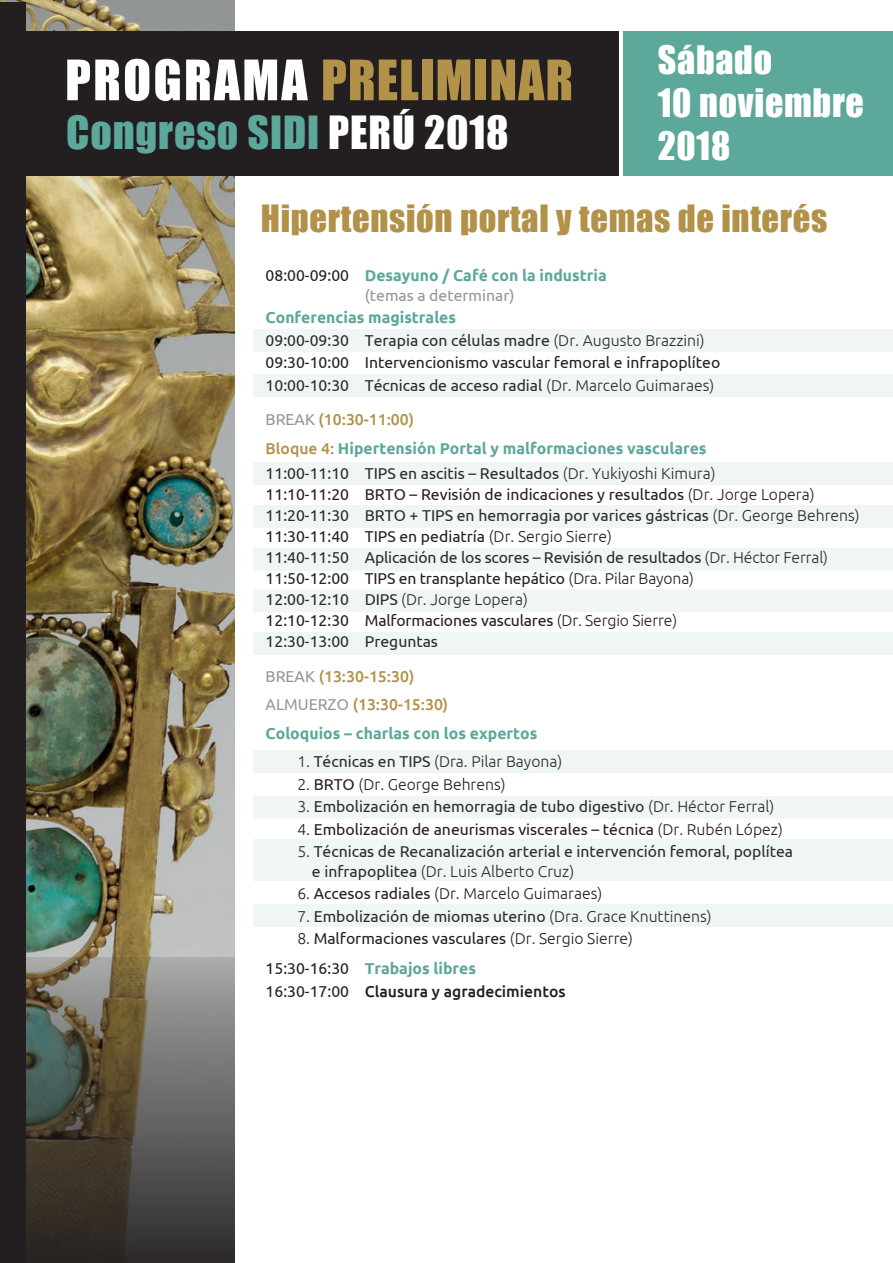
<style>
.page{position:relative;width:893px;height:1263px;background:#fff}
.page>*{position:absolute;margin:0;border:0;box-sizing:border-box;transform-origin:0 0}
.t1{font:51.45px "Impact";letter-spacing:.02em;color:#b29148}
.t2{font:42px "Impact";letter-spacing:.02em;color:#5ca89b}
.t3{font:36px/43.2px "Impact";letter-spacing:.02em;color:#fff}
.t4{font:34.5px "Impact";letter-spacing:.02em;color:#b29148}
.t5{font:15.75px/21px "Ubuntu";color:#231f20}
.t6{font:700 15.75px/28.5px "Ubuntu";color:#5ca89b}
.t7{font:300 15.75px "Ubuntu";color:#231f20}
.t8{font:500 15.75px "Ubuntu";color:#231f20}
.s1{color:#fff}
.s2{font-weight:400;color:#231f20}
.s3{font-weight:400;color:#939598}
.s4{font-weight:700;color:#5ca89b}
.s5{font-weight:300}
.s6{font-weight:500;color:#b29148}
.s7{font-weight:400}
</style>
<div class="page">
<img style="left:0;top:0;width:234px;height:957px">
<svg style="left:25px;top:957px;width:209px;height:305px;background:#5a574f"></svg>
<div style="left:0;top:2px;width:25px;height:1261px;background:#231f20"></div>
<div style="left:253px;top:839px;width:640px;height:42px;background:#eff6f5"></div>
<div style="left:253px;top:329px;width:640px;height:23px;background:#eff6f5"></div>
<div style="left:253px;top:374px;width:640px;height:23px;background:#eff6f5"></div>
<div style="left:253px;top:462px;width:640px;height:23px;background:#eff6f5"></div>
<div style="left:253px;top:505px;width:640px;height:23px;background:#eff6f5"></div>
<div style="left:253px;top:548px;width:640px;height:23px;background:#eff6f5"></div>
<div style="left:253px;top:589px;width:640px;height:23px;background:#eff6f5"></div>
<div style="left:253px;top:632px;width:640px;height:23px;background:#eff6f5"></div>
<div style="left:253px;top:750px;width:640px;height:23px;background:#eff6f5"></div>
<div style="left:253px;top:796px;width:640px;height:23px;background:#eff6f5"></div>
<div style="left:253px;top:904px;width:640px;height:23px;background:#eff6f5"></div>
<div style="left:22px;top:32px;width:597px;height:144px;background:#231f20"></div>
<div style="left:623px;top:32px;width:270px;height:144px;background:#5ca89b"></div>
<h1 class="t1" style="left:65px;top:40px;width:509px"><span class="s1">PROGRAMA</span> PRELIMINAR</h1>
<h2 class="t2" style="left:66px;top:100px;width:444px">Congreso SIDI <span class="s1">PERÚ 2018</span></h2>
<h3 class="t3" style="left:658px;top:37px;width:208px">Sábado<br>10 noviembre<br>2018</h3>
<h3 class="t4" style="left:261px;top:192px;width:568px">Hipertensión portal y temas de interés</h3>
<p class="t6" style="left:266px;top:266px;width:343px;line-height:19.5px;text-align:center"><span class="s2">08:00-09:00</span> Desayuno / Café con la industria <span class="s3">(temas a determinar)</span></p>
<p class="t5" style="left:266px;top:306px;width:456px;line-height:22.5px"><span class="s4">Conferencias magistrales<br></span>09:00-09:30 Terapia con células madre <span class="s5">(Dr. Augusto Brazzini)<br></span>09:30-10:00 Intervencionismo vascular femoral e infrapoplíteo 10:00-10:30 Técnicas de acceso radial <span class="s5">(Dr. Marcelo Guimaraes)</span></p>
<p class="t6" style="left:266px;top:405px;width:442px"><span class="s3">BREAK</span> <span class="s6">(10:30-11:00)<br>Bloque 4:</span> Hipertensión Portal y malformaciones vasculares</p>
<p class="t5" style="left:266px;top:463px;width:596px">11:00-11:10 TIPS en ascitis – Resultados <span class="s5">(Dr. Yukiyoshi Kimura)<br></span>11:10-11:20 BRTO – Revisión de indicaciones y resultados <span class="s5">(Dr. Jorge Lopera)<br></span>11:20-11:30 BRTO + TIPS en hemorragia por varices gástricas <span class="s5">(Dr. George Behrens)<br></span>11:30-11:40 TIPS en pediatría <span class="s5">(Dr. Sergio Sierre)<br></span>11:40-11:50 Aplicación de los scores – Revisión de resultados <span class="s5">(Dr. Héctor Ferral)<br></span>11:50-12:00 TIPS en transplante hepático <span class="s5">(Dra. Pilar Bayona)<br></span>12:00-12:10 DIPS <span class="s5">(Dr. Jorge Lopera)<br></span>12:10-12:30 Malformaciones vasculares <span class="s5">(Dr. Sergio Sierre)<br></span>12:30-13:00 Preguntas</p>
<p class="t6" style="left:266px;top:662px;width:273px"><span class="s3">BREAK</span> <span class="s6">(13:30-15:30)<br></span><span class="s3">ALMUERZO</span> <span class="s6">(13:30-15:30)<br></span>Coloquios – charlas con los expertos</p>
<p class="t7" style="left:297px;top:752px;width:267px">1. <span class="s7">Técnicas en TIPS</span> (Dra. Pilar Bayona)</p>
<p class="t7" style="left:297px;top:775px;width:210px">2. <span class="s7">BRTO</span> (Dr. George Behrens)</p>
<p class="t5" style="left:297px;top:796px;width:479px"><span class="s5">3.</span> Embolización en hemorragia de tubo digestivo <span class="s5">(Dr. Héctor Ferral)</span></p>
<p class="t5" style="left:297px;top:818px;width:487px"><span class="s5">4.</span> Embolización de aneurismas viscerales – técnica <span class="s5">(Dr. Rubén López)</span></p>
<p class="t5" style="left:312px;top:841px;width:483px;line-height:19.5px;text-indent:-15px"><span class="s5">5.</span> Técnicas de Recanalización arterial e intervención femoral, poplítea e infrapoplitea <span class="s5">(Dr. Luis Alberto Cruz)</span></p>
<p class="t7" style="left:297px;top:884px;width:307px">6. <span class="s7">Accesos radiales</span> (Dr. Marcelo Guimaraes)</p>
<p class="t5" style="left:297px;top:905px;width:416px"><span class="s5">7.</span> Embolización de miomas uterino <span class="s5">(Dra. Grace Knuttinens)</span></p>
<p class="t5" style="left:266px;top:923px;width:369px;line-height:30px;text-indent:32px"><span class="s5">8.</span> Malformaciones vasculares <span class="s5">(Dr. Sergio Sierre)<br></span>15:30-16:30 <span class="s4">Trabajos libres</span></p>
<p class="t8" style="left:266px;top:981px;width:302px"><span class="s7">16:30-17:00</span> Clausura y agradecimientos</p>
</div>
